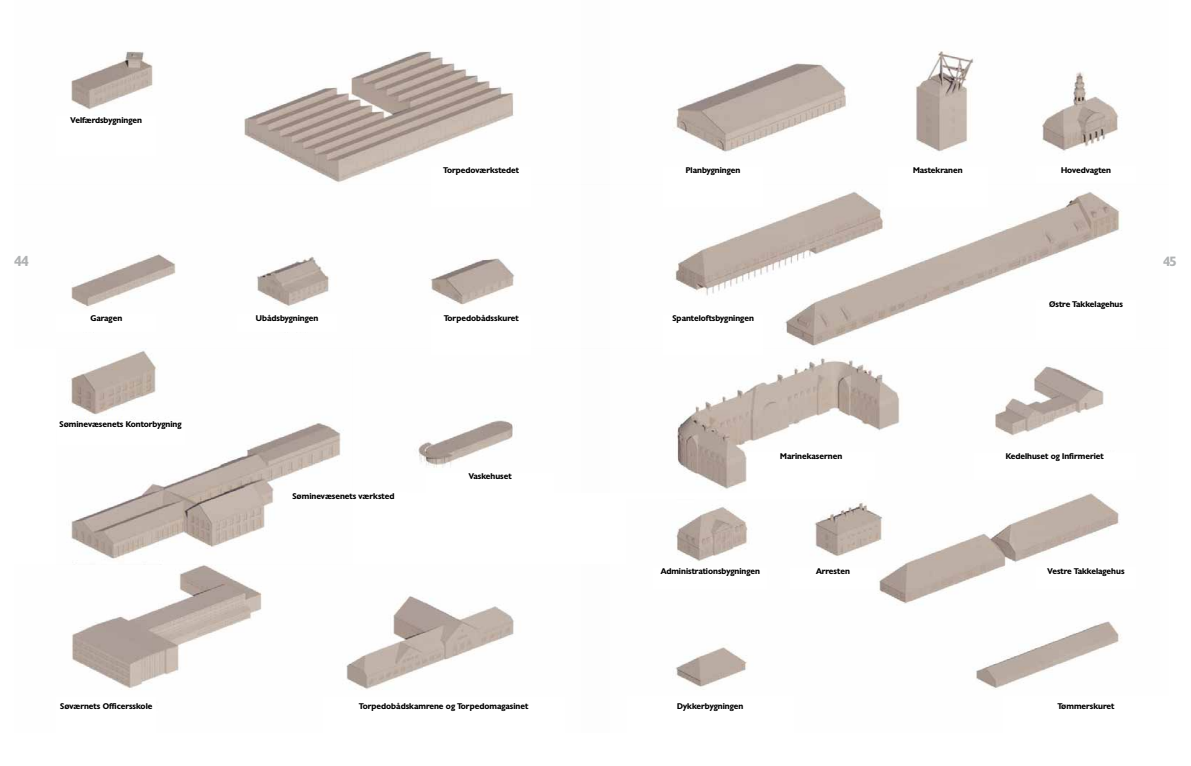
<style>
.page{position:relative;width:1191px;height:766px;background:#fff}
.page>*{position:absolute;margin:0;border:0;box-sizing:border-box;transform-origin:0 0}
.t1{font:600 14px "Chantilly";color:#b1b3b4}
.t2{font:600 13px "Chantilly";color:#b1b3b4}
.t3{font:600 8px "Chantilly";color:#000}
</style>
<div class="page">
<img style="left:72px;top:564px;width:442px;height:126px">
<img style="left:672px;top:51px;width:448px;height:438px">
<img style="left:71px;top:51px;width:444px;height:258px">
<img style="left:418px;top:417px;width:95px;height:51px">
<img style="left:675px;top:621px;width:446px;height:69px">
<div style="left:432px;top:167px;width:99px;height:39px;background:#fff"></div>
<div style="left:663px;top:167px;width:100px;height:39px;background:#fff"></div>
<div style="left:888px;top:167px;width:99px;height:39px;background:#fff"></div>
<div style="left:1036px;top:167px;width:99px;height:16px;background:#fff"></div>
<div style="left:663px;top:315px;width:100px;height:39px;background:#fff"></div>
<div style="left:1036px;top:300px;width:99px;height:40px;background:#fff"></div>
<div style="left:973px;top:452px;width:162px;height:40px;background:#fff"></div>
<div style="left:747px;top:452px;width:128px;height:64px;background:#fff"></div>
<img style="left:71px;top:348px;width:273px;height:212px">
<div style="left:57px;top:420px;width:127px;height:24px;background:#fff"></div>
<img style="left:875px;top:480px;width:244px;height:124px">
<div style="left:1036px;top:567px;width:99px;height:21px;background:#fff"></div>
<img style="left:676px;top:499px;width:217px;height:68px">
<div style="left:57px;top:116px;width:99px;height:40px;background:#fff"></div>
<p class="t3" style="left:71px;top:114px;width:73px">Velfærdsbygningen</p>
<p class="t3" style="left:443px;top:165px;width:77px">Torpedoværkstedet</p>
<p class="t3" style="left:686px;top:165px;width:56px">Planbygningen</p>
<p class="t3" style="left:913px;top:165px;width:51px">Mastekranen</p>
<p class="t3" style="left:1061px;top:165px;width:51px">Hovedvagten</p>
<h1 class="t1" style="left:14px;top:252px;width:16px">44</h1>
<h2 class="t2" style="left:1163px;top:252px;width:15px">45</h2>
<p class="t3" style="left:90px;top:313px;width:33px">Garagen</p>
<p class="t3" style="left:59px;top:418px;width:123px">Søminevæsenets Kontorbygning</p>
<p class="t3" style="left:256px;top:313px;width:64px">Ubådsbygningen</p>
<p class="t3" style="left:444px;top:313px;width:76px">Torpedobådsskuret</p>
<p class="t3" style="left:672px;top:313px;width:83px">Spanteloftsbygningen</p>
<p class="t3" style="left:1049px;top:298px;width:75px">Østre Takkelagehus</p>
<p class="t3" style="left:292px;top:490px;width:104px">Søminevæsenets værksted</p>
<p class="t3" style="left:468px;top:470px;width:44px">Vaskehuset</p>
<p class="t3" style="left:780px;top:450px;width:63px">Marinekasernen</p>
<p class="t3" style="left:1005px;top:450px;width:99px">Kedelhuset og Infirmeriet</p>
<p class="t3" style="left:660px;top:565px;width:101px">Administrationsbygningen</p>
<p class="t3" style="left:816px;top:565px;width:35px">Arresten</p>
<p class="t3" style="left:1047px;top:565px;width:78px">Vestre Takkelagehus</p>
<p class="t3" style="left:60px;top:700px;width:94px">Søværnets Officersskole</p>
<p class="t3" style="left:359px;top:700px;width:171px">Torpedobådskamrene og Torpedomagasinet</p>
<p class="t3" style="left:677px;top:700px;width:68px">Dykkerbygningen</p>
<p class="t3" style="left:1057px;top:700px;width:58px">Tømmerskuret</p>
</div>
